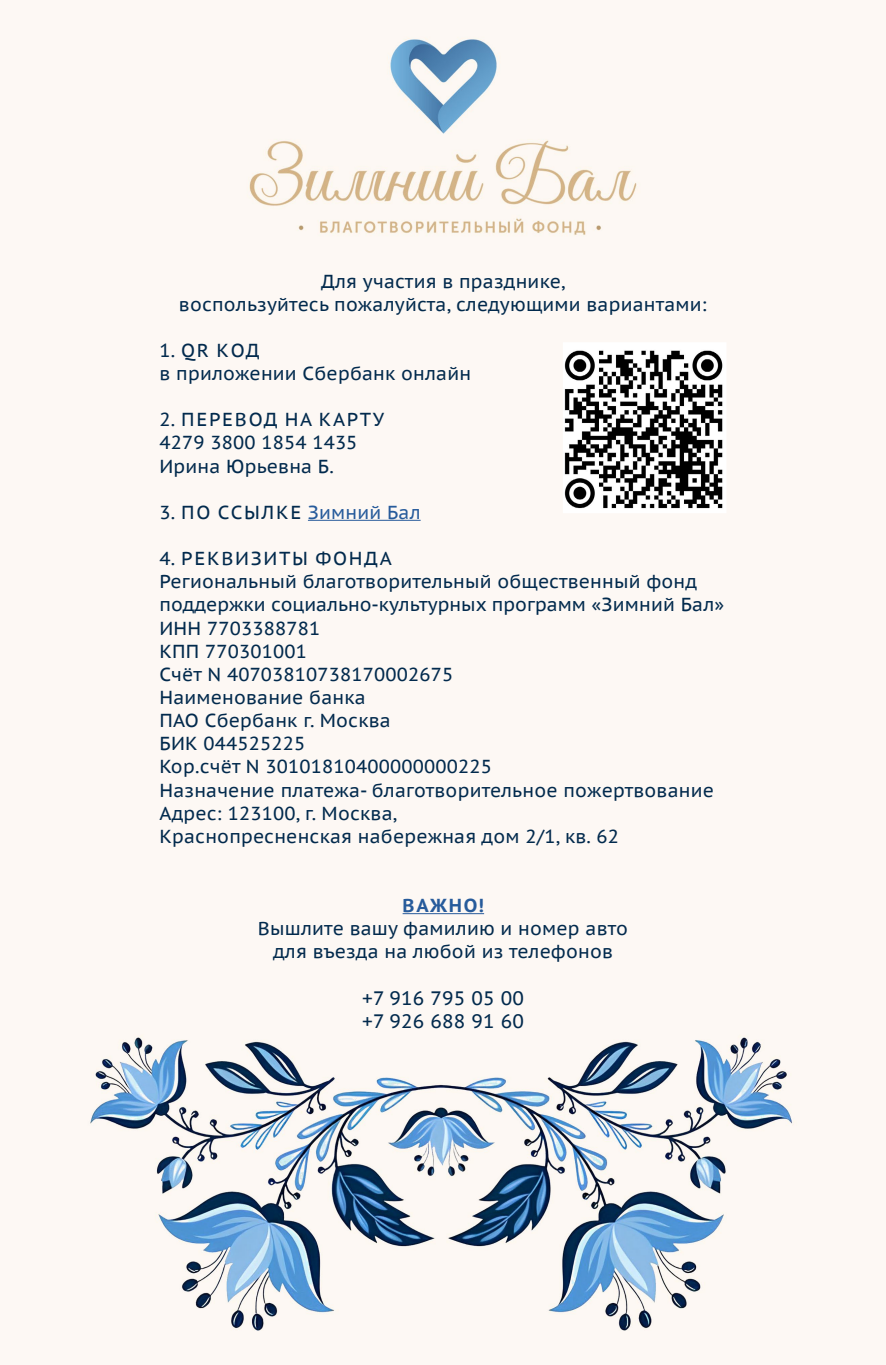
<style>
.page{position:relative;width:886px;height:1365px;background:#fff}
.page>*{position:absolute;margin:0;border:0;box-sizing:border-box;transform-origin:0 0}
.t1{font:19.38px/23.1px "PT Sans Caption";letter-spacing:.01em;color:#022a4d}
.t2{font:18.75px/23.1px "PT Sans Caption";letter-spacing:.01em;color:#022a4d}
.t3{font:700 18.75px "PT Sans Caption";letter-spacing:.09em;color:#275b9b}
.s1{color:#275b9b}
</style>
<div class="page">
<img style="left:0;top:0;width:886px;height:1364px">
<hr style="left:308px;top:520px;width:113px;height:1px;background:#275b9b">
<hr style="left:403px;top:913px;width:81px;height:1px;background:#275b9b">
<img style="left:563px;top:342px;width:163px;height:171px">
<p class="t2" style="left:179px;top:269px;width:529px;text-align:center">Для участия в празднике,<br>воспользуйтесь пожалуйста, следующими вариантами:</p>
<p class="t2" style="left:159px;top:338px;width:313px">1. QR КОД<br>в приложении Сбербанк онлайн</p>
<p class="t2" style="left:159px;top:408px;width:226px">2. ПЕРЕВОД НА КАРТУ<br>4279 3800 1854 1435<br>Ирина Юрьевна Б.</p>
<p class="t2" style="left:159px;top:500px;width:263px">3. ПО ССЫЛКЕ <span class="s1">Зимний Бал</span></p>
<p class="t2" style="left:159px;top:546px;width:566px">4. РЕКВИЗИТЫ ФОНДА<br>Региональный благотворительный общественный фонд поддержки социально-культурных программ «Зимний Бал»<br>ИНН 7703388781<br>КПП 770301001<br>Счёт N 40703810738170002675<br>Наименование банка<br>ПАО Сбербанк г. Москва<br>БИК 044525225<br>Кор.счёт N 30101810400000000225<br>Назначение платежа- благотворительное пожертвование<br>Адрес: 123100, г. Москва,<br>Краснопресненская набережная дом 2/1, кв. 62</p>
<p class="t3" style="left:403px;top:893px;width:83px">ВАЖНО!</p>
<p class="t2" style="left:258px;top:916px;width:371px;text-align:center">Вышлите вашу фамилию и номер авто для въезда на любой из телефонов</p>
<p class="t1" style="left:362px;top:985px;width:163px">+7 916 795 05 00 +7 926 688 91 60</p>
</div>
